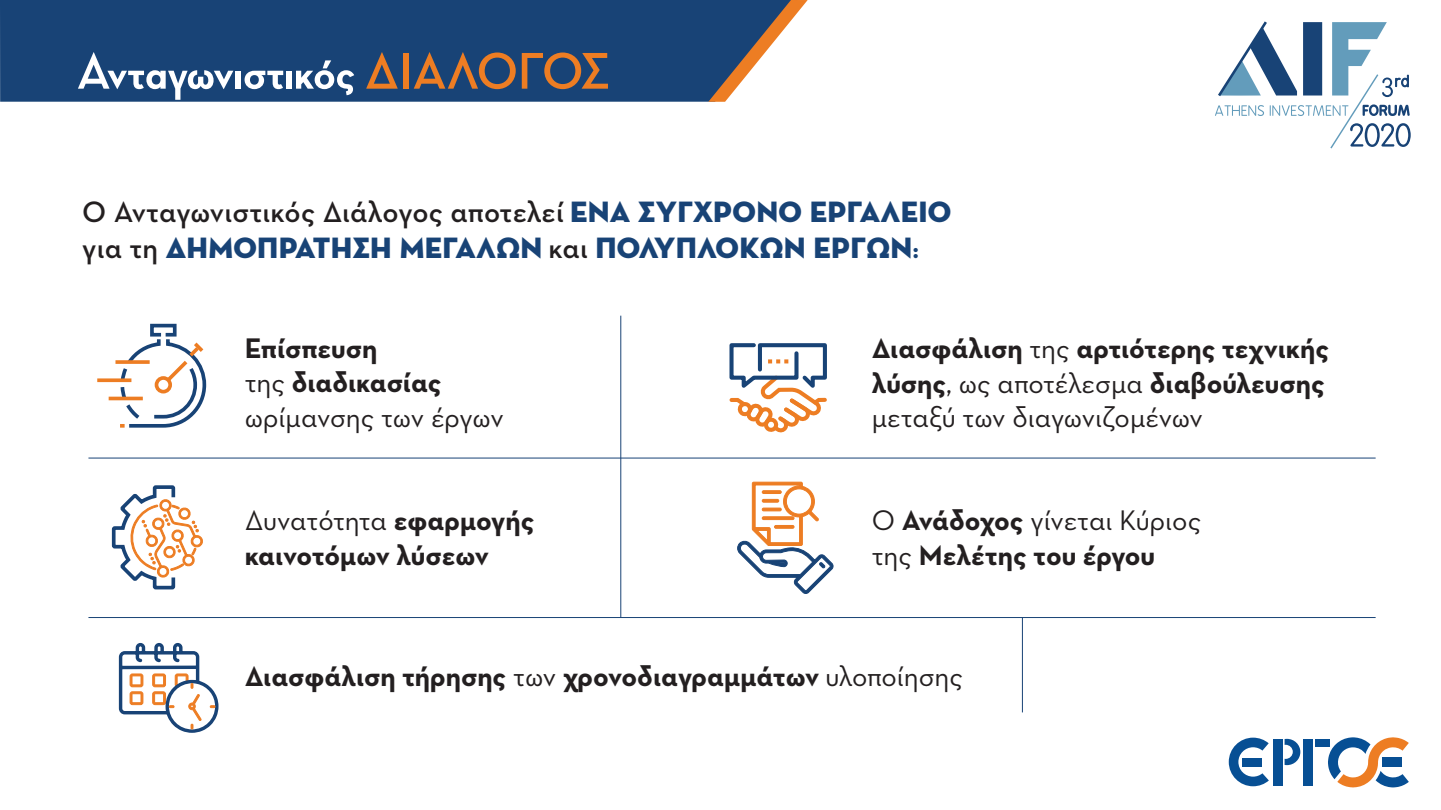
<style>
.page{position:relative;width:1441px;height:810px;background:#fff}
.page>*{position:absolute;margin:0;border:0;box-sizing:border-box;transform-origin:0 0}
.t1{font:700 52.5px "Neutraface Display";color:#fff}
.t2{font:600 30px "Neutraface Text";color:#231f20}
.t3{font:30px "Neutraface Display Titling";letter-spacing:.01em;color:#184376}
.t4{font:700 28.8px/34.7px "Neutraface Text";color:#231f20}
.s1{color:#ed7d23}
.s2{font-family:"Neutraface Display Titling";font-weight:400;color:#184376}
.s3{font-family:"Neutraface Text";font-weight:600;color:#231f20}
.s4{font-family:"Neutraface Display";font-weight:700}
.s5{font-weight:400}
</style>
<div class="page">
<div style="left:0;top:0;width:708px;height:102px;background:#184376"></div>
<svg style="left:1328px;top:737px;width:80px;height:50px"></svg>
<div style="left:1381px;top:757px;width:20px;height:10px;background:#074f94"></div>
<svg style="left:1228px;top:738px;width:40px;height:48px"></svg>
<div style="left:1242px;top:758px;width:19px;height:9px;background:#074f94"></div>
<div style="left:1272px;top:739px;width:10px;height:46px;background:#074f94"></div>
<svg style="left:1284px;top:739px;width:16px;height:26px"></svg>
<div style="left:1302px;top:739px;width:10px;height:46px;background:#074f94"></div>
<div style="left:1314px;top:739px;width:15px;height:8px;background:#074f94"></div>
<svg style="left:1215px;top:21px;width:195px;height:127px"></svg>
<svg style="left:708px;top:0;width:99px;height:102px"></svg>
<svg style="left:115px;top:360px;width:3px;height:4px"></svg>
<svg style="left:97px;top:378px;width:21px;height:4px"></svg>
<hr style="left:109px;top:397px;width:34px;height:3px;background:#ed7d23">
<svg style="left:118px;top:323px;width:89px;height:105px"></svg>
<svg style="left:729px;top:343px;width:98px;height:90px"></svg>
<svg style="left:737px;top:481px;width:97px;height:113px"></svg>
<svg style="left:118px;top:643px;width:101px;height:90px"></svg>
<svg style="left:111px;top:485px;width:92px;height:105px"></svg>
<hr style="left:88px;top:458px;width:1287px;height:1px;background:#184376">
<hr style="left:88px;top:617px;width:1287px;height:1px;background:#184376">
<hr style="left:620px;top:316px;width:1px;height:302px;background:#184376">
<hr style="left:1021px;top:618px;width:1px;height:94px;background:#184376">
<h1 class="t1" style="left:77px;top:34px;width:535px">Ανταγωνιστικός <span class="s1">ΔΙΑΛΟΓΟΣ</span></h1>
<p class="t2" style="left:82px;top:188px;width:870px">Ο Ανταγωνιστικός Διάλογος αποτελεί <span class="s2">ένα σύγχρονο εργαλείο</span></p>
<p class="t3" style="left:82px;top:224px;width:838px"><span class="s3">για τη</span> δημοπράτηση μεγάλων <span class="s3">και</span> πολύπλοκων έργων<span class="s4">:</span></p>
<p class="t4" style="left:245px;top:328px;width:260px">Επίσπευση<br><span class="s5">της</span> διαδικασίας <span class="s5">ωρίμανσης των έργων</span></p>
<p class="t4" style="left:871px;top:329px;width:459px">Διασφάλιση <span class="s5">της</span> αρτιότερης τεχνικής λύσης<span class="s5">, ως αποτέλεσμα</span> διαβούλευσης <span class="s5">μεταξύ των διαγωνιζομένων</span></p>
<p class="t4" style="left:245px;top:501px;width:291px"><span class="s5">Δυνατότητα</span> εφαρμογής καινοτόμων λύσεων</p>
<p class="t4" style="left:871px;top:501px;width:331px"><span class="s5">Ο</span> Ανάδοχος <span class="s5">γίνεται Κύριος της</span> Μελέτης του έργου</p>
<p class="t4" style="left:245px;top:656px;width:719px">Διασφάλιση τήρησης <span class="s5">των</span> χρονοδιαγραμμάτων <span class="s5">υλοποίησης</span></p>
</div>
